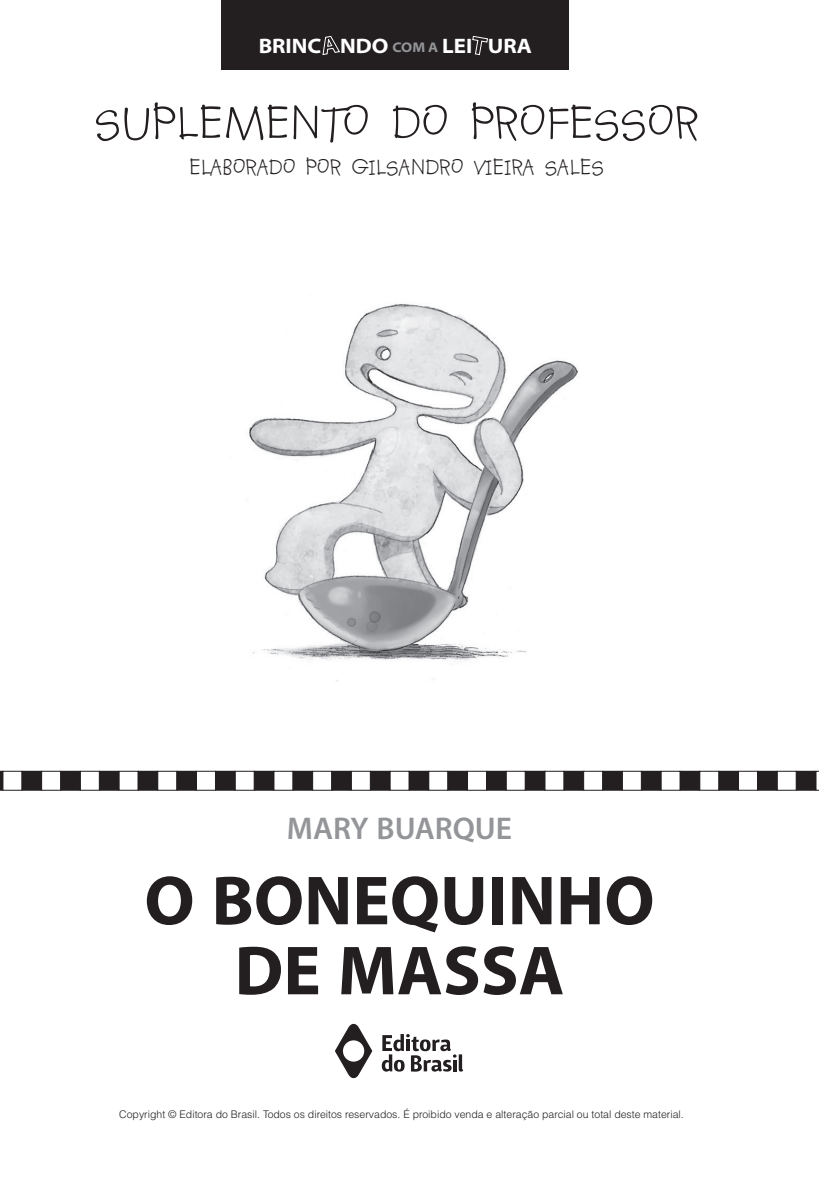
<style>
.page{position:relative;width:819px;height:1191px;background:#fff}
.page>*{position:absolute;margin:0;border:0;box-sizing:border-box;transform-origin:0 0}
.t1{font:70px/70px "Myriad MM 700 600";color:#231f20;text-align:center}
.t2{font:52.5px "Kidprint";color:#231f20}
.t3{font:31.5px "Myriad MM 565 600";color:#939598}
.t4{font:24.5px "Kidprint";color:#231f20}
.t5{font:21px "Myriad MM 700 700";color:#fff}
.t6{font:300 10.5px "Helvetica";color:#231f20}
.s1{font-size:14px;color:#939598}
</style>
<div class="page">
<svg style="left:0;top:771px;width:2px;height:19px"></svg>
<div style="left:2px;top:771px;width:20px;height:19px;border:1px solid #231f20"></div>
<div style="left:22px;top:771px;width:19px;height:19px;background:#231f20"></div>
<div style="left:41px;top:771px;width:20px;height:19px;border:1px solid #231f20"></div>
<div style="left:61px;top:771px;width:19px;height:19px;background:#231f20"></div>
<div style="left:80px;top:771px;width:20px;height:19px;border:1px solid #231f20"></div>
<div style="left:100px;top:771px;width:19px;height:19px;background:#231f20"></div>
<div style="left:99px;top:771px;width:20px;height:19px;border:1px solid #231f20"></div>
<div style="left:138px;top:771px;width:19px;height:19px;background:#231f20"></div>
<div style="left:157px;top:771px;width:20px;height:19px;border:1px solid #231f20"></div>
<div style="left:177px;top:771px;width:19px;height:19px;background:#231f20"></div>
<div style="left:196px;top:771px;width:20px;height:19px;border:1px solid #231f20"></div>
<div style="left:216px;top:771px;width:19px;height:19px;background:#231f20"></div>
<div style="left:215px;top:771px;width:20px;height:19px;border:1px solid #231f20"></div>
<div style="left:235px;top:771px;width:19px;height:19px;border:1px solid #231f20"></div>
<div style="left:254px;top:771px;width:19px;height:19px;background:#231f20"></div>
<div style="left:273px;top:771px;width:20px;height:19px;border:1px solid #231f20"></div>
<div style="left:293px;top:771px;width:19px;height:19px;background:#231f20"></div>
<div style="left:312px;top:771px;width:20px;height:19px;border:1px solid #231f20"></div>
<div style="left:332px;top:771px;width:19px;height:19px;background:#231f20"></div>
<div style="left:331px;top:771px;width:20px;height:19px;border:1px solid #231f20"></div>
<div style="left:351px;top:771px;width:20px;height:19px;border:1px solid #231f20"></div>
<div style="left:371px;top:771px;width:18px;height:19px;background:#231f20"></div>
<div style="left:370px;top:771px;width:20px;height:19px;border:1px solid #231f20"></div>
<div style="left:389px;top:771px;width:20px;height:19px;border:1px solid #231f20"></div>
<div style="left:409px;top:771px;width:19px;height:19px;background:#231f20"></div>
<div style="left:428px;top:771px;width:20px;height:19px;border:1px solid #231f20"></div>
<div style="left:448px;top:771px;width:19px;height:19px;background:#231f20"></div>
<div style="left:447px;top:771px;width:20px;height:19px;border:1px solid #231f20"></div>
<div style="left:467px;top:771px;width:20px;height:19px;border:1px solid #231f20"></div>
<div style="left:487px;top:771px;width:19px;height:19px;background:#231f20"></div>
<div style="left:486px;top:771px;width:20px;height:19px;border:1px solid #231f20"></div>
<div style="left:505px;top:771px;width:20px;height:19px;border:1px solid #231f20"></div>
<div style="left:525px;top:771px;width:19px;height:19px;background:#231f20"></div>
<div style="left:544px;top:771px;width:20px;height:19px;border:1px solid #231f20"></div>
<div style="left:564px;top:771px;width:19px;height:19px;background:#231f20"></div>
<div style="left:583px;top:771px;width:20px;height:19px;border:1px solid #231f20"></div>
<div style="left:603px;top:771px;width:19px;height:19px;background:#231f20"></div>
<div style="left:602px;top:771px;width:20px;height:19px;border:1px solid #231f20"></div>
<div style="left:622px;top:771px;width:19px;height:19px;border:1px solid #231f20"></div>
<div style="left:641px;top:771px;width:19px;height:19px;background:#231f20"></div>
<div style="left:660px;top:771px;width:20px;height:19px;border:1px solid #231f20"></div>
<div style="left:680px;top:771px;width:19px;height:19px;background:#231f20"></div>
<div style="left:699px;top:771px;width:20px;height:19px;border:1px solid #231f20"></div>
<div style="left:719px;top:771px;width:19px;height:19px;background:#231f20"></div>
<div style="left:718px;top:771px;width:20px;height:19px;border:1px solid #231f20"></div>
<div style="left:738px;top:771px;width:19px;height:19px;border:1px solid #231f20"></div>
<div style="left:757px;top:771px;width:19px;height:19px;background:#231f20"></div>
<div style="left:776px;top:771px;width:20px;height:19px;border:1px solid #231f20"></div>
<div style="left:796px;top:771px;width:19px;height:19px;background:#231f20"></div>
<svg style="left:815px;top:771px;width:4px;height:19px"></svg>
<div style="left:222px;top:0;width:347px;height:69px;background:#231f20"></div>
<svg style="left:322px;top:36px;width:18px;height:19px"></svg>
<svg style="left:472px;top:35px;width:16px;height:21px"></svg>
<img style="left:245px;top:304px;width:333px;height:378px">
<svg style="left:335px;top:1023px;width:37px;height:56px"></svg>
<svg style="left:382px;top:1034px;width:81px;height:37px"></svg>
<h3 class="t5" style="left:259px;top:36px;width:275px">BRINC NDO <span class="s1">COM A</span> LEI URA</h3>
<h2 class="t2" style="left:94px;top:92px;width:501px">SUPLEMENTO DO PROFESSO</h2>
<h2 class="t2" style="left:674px;top:92px;width:26px">R</h2>
<h3 class="t4" style="left:189px;top:152px;width:392px">ELABORADO POR GILSANDRO VIEIRA SALES</h3>
<h3 class="t3" style="left:287px;top:813px;width:227px">MARY BUARQUE</h3>
<h1 class="t1" style="left:144px;top:869px;width:511px">O BONEQUINHO<br>DE MASSA</h1>
<p class="t6" style="left:119px;top:1107px;width:566px">Copyright © Editora do Brasil. Todos os direitos reservados. É proibido venda e alteração parcial ou total deste material.</p>
</div>
